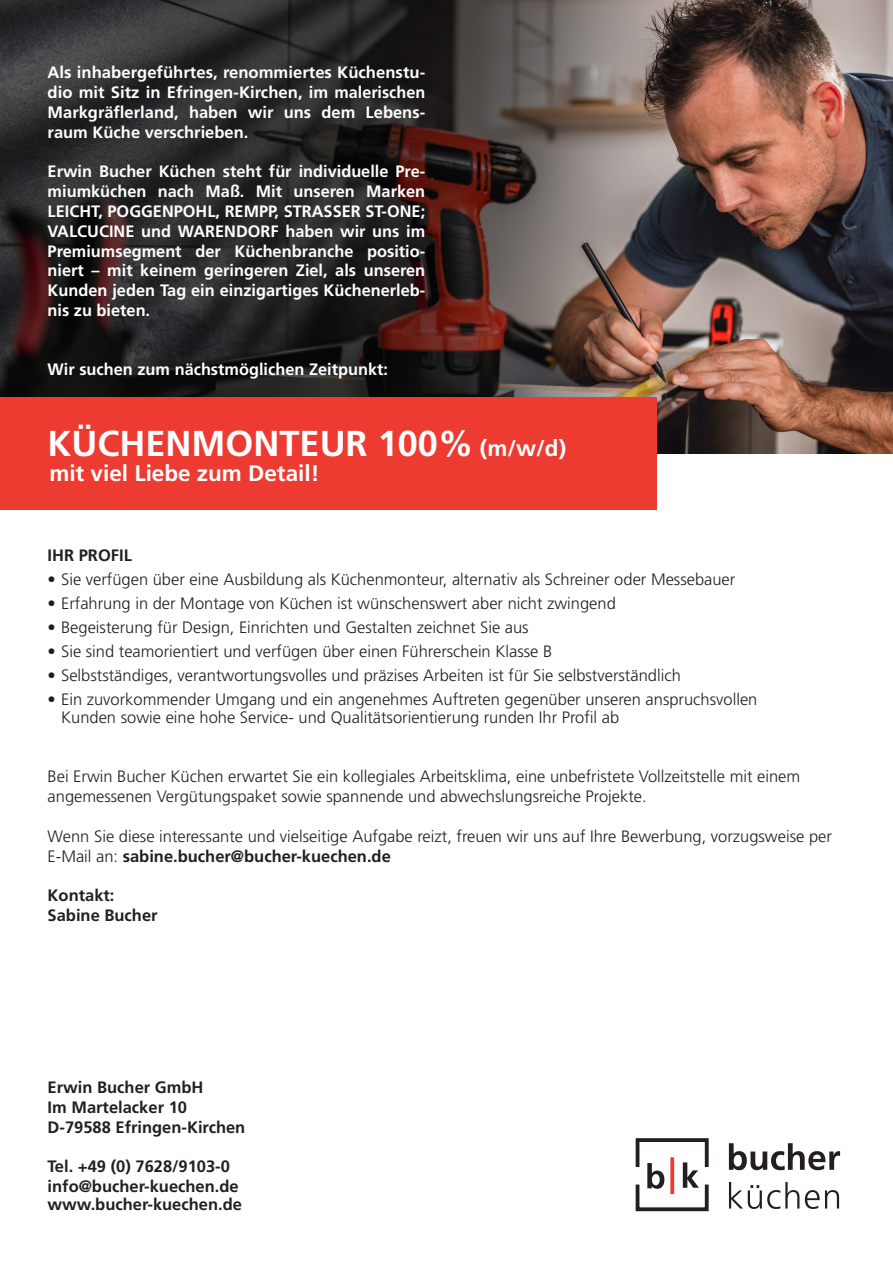
<style>
.page{position:relative;width:893px;height:1263px;background:#fff}
.page>*{position:absolute;margin:0;border:0;box-sizing:border-box;transform-origin:0 0}
.t1{font:700 36px "Frutiger LT Pro";color:#fff}
.t2{font:700 22.5px "Frutiger LT Pro";color:#fff}
.t3{font:300 16.5px/19.8px "Frutiger LT Pro";color:#231f20}
.t4{font:700 16.5px/19.8px "Frutiger LT Pro";color:#fff;text-align:justify}
.t5{font:700 16.5px/19.8px "Frutiger LT Pro";color:#231f20}
.s1{font-size:22.5px}
.s2{font-weight:700}
</style>
<div class="page">
<img style="left:0;top:0;width:893px;height:454px">
<div style="left:0;top:398px;width:657px;height:112px;background:#ee3b32"></div>
<svg style="left:635px;top:1138px;width:74px;height:74px"></svg>
<svg style="left:729px;top:1143px;width:111px;height:27px"></svg>
<svg style="left:729px;top:1182px;width:70px;height:27px"></svg>
<svg style="left:805px;top:1190px;width:34px;height:19px"></svg>
<p class="t4" style="left:48px;top:63px;width:379px">Als inhabergeführtes, renommiertes Küchenstu&shy;dio mit Sitz in Efringen-Kirchen, im malerischen Markgräflerland, haben wir uns dem Lebens&shy;raum Küche verschrieben.</p>
<p class="t4" style="left:48px;top:162px;width:379px">Erwin Bucher Küchen steht für individuelle Pre&shy;miumküchen nach Maß. Mit unseren Marken LEICHT, POGGENPOHL, REMPP, STRASSER ST-ONE; VALCUCINE und WARENDORF haben wir uns im Premiumsegment der Küchenbranche positio&shy;niert – mit keinem geringeren Ziel, als unseren Kunden jeden Tag ein einzigartiges Küchenerleb&shy;nis zu bieten.</p>
<p class="t4" style="left:48px;top:360px;width:342px">Wir suchen zum nächstmöglichen Zeitpunkt:</p>
<h1 class="t1" style="left:48px;top:422px;width:520px">KÜCHENMONTEUR 100% <span class="s1">(m/w/d)</span></h1>
<h2 class="t2" style="left:49px;top:460px;width:272px">mit viel Liebe zum Detail!</h2>
<p class="t5" style="left:48px;top:545px;width:86px">IHR PROFIL</p>
<p class="t3" style="left:48px;top:569px;width:689px">• Sie verfügen über eine Ausbildung als Küchenmonteur, alternativ als Schreiner oder Messebauer</p>
<p class="t3" style="left:48px;top:593px;width:570px">• Erfahrung in der Montage von Küchen ist wünschenswert aber nicht zwingend</p>
<p class="t3" style="left:48px;top:617px;width:483px">• Begeisterung für Design, Einrichten und Gestalten zeichnet Sie aus</p>
<p class="t3" style="left:48px;top:641px;width:506px">• Sie sind teamorientiert und verfügen über einen Führerschein Klasse B</p>
<p class="t3" style="left:48px;top:665px;width:635px">• Selbstständiges, verantwortungsvolles und präzises Arbeiten ist für Sie selbstverständlich</p>
<p class="t3" style="left:61px;top:690px;width:698px;line-height:18px;text-indent:-13px">• Ein zuvorkommender Umgang und ein angenehmes Auftreten gegenüber unseren anspruchsvollen<br>Kunden sowie eine hohe Service- und Qualitätsorientierung runden Ihr Profil ab</p>
<p class="t3" style="left:48px;top:767px;width:754px">Bei Erwin Bucher Küchen erwartet Sie ein kollegiales Arbeitsklima, eine unbefristete Vollzeitstelle mit einem angemessenen Vergütungspaket sowie spannende und abwechslungsreiche Projekte.</p>
<p class="t3" style="left:48px;top:826px;width:786px">Wenn Sie diese interessante und vielseitige Aufgabe reizt, freuen wir uns auf Ihre Bewerbung, vorzugsweise per<br>E-Mail an: <span class="s2">sabine.bucher@bucher-kuechen.de</span></p>
<p class="t5" style="left:48px;top:886px;width:112px">Kontakt:<br>Sabine Bucher</p>
<p class="t5" style="left:48px;top:1077px;width:199px">Erwin Bucher GmbH<br>Im Martelacker 10<br>D-79588 Efringen-Kirchen</p>
<p class="t5" style="left:48px;top:1156px;width:193px">Tel. +49 (0) 7628/9103-0 info@bucher-kuechen.de</p>
<p class="t5" style="left:48px;top:1194px;width:196px">www.bucher-kuechen.de</p>
</div>
